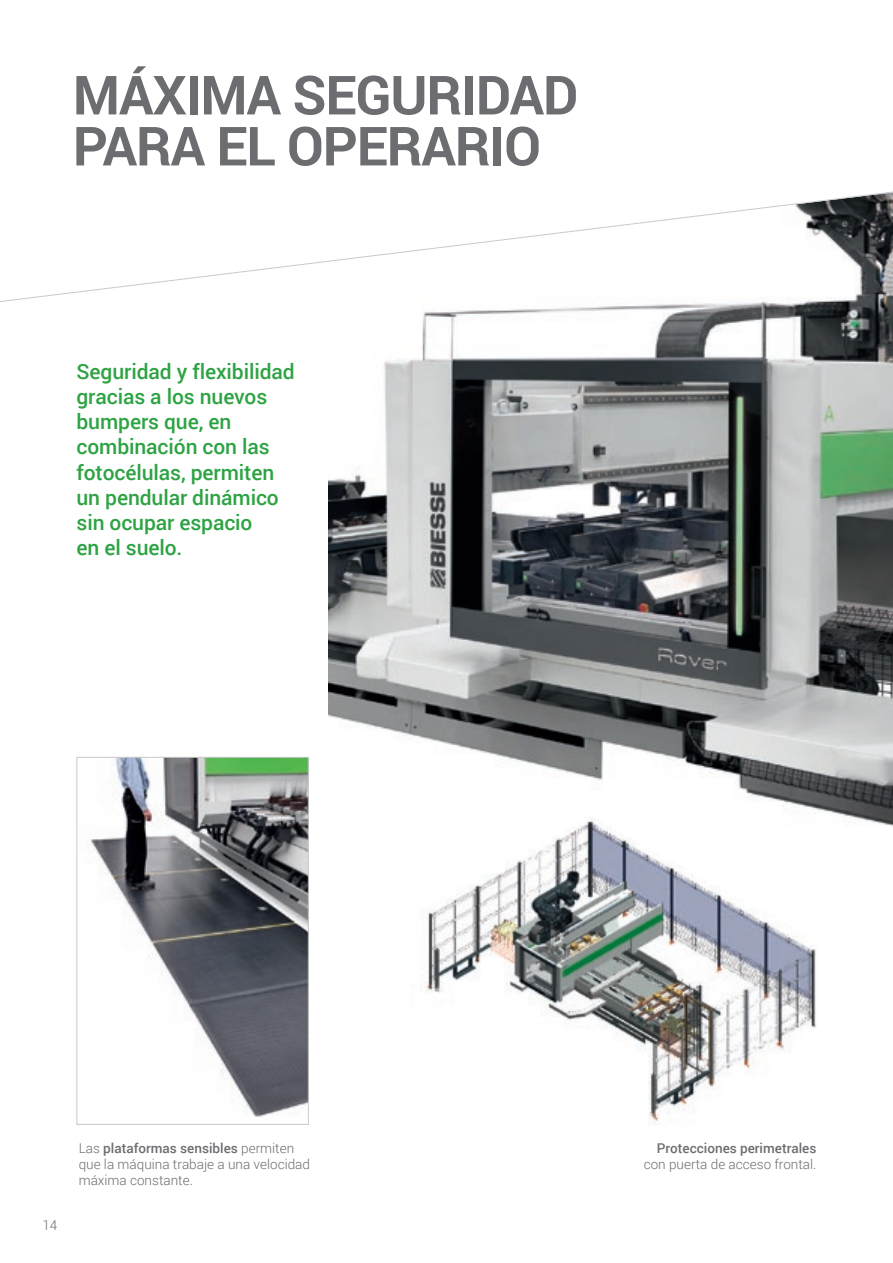
<style>
.page{position:relative;width:893px;height:1263px;background:#fff}
.page>*{position:absolute;margin:0;border:0;box-sizing:border-box;transform-origin:0 0}
.t1{font:700 54px/51px "Roboto";letter-spacing:-.02em;color:#6c6d70}
.t2{font:500 21px/25.2px "Roboto";letter-spacing:-.005em;color:#2da343}
.t3{font:300 13.5px/16.2px "Roboto";color:#6c6d70}
.s1{font-weight:500}
</style>
<div class="page">
<img style="left:329px;top:304px;width:564px;height:522px">
<svg style="left:0;top:191px;width:893px;height:113px"></svg>
<img style="left:410px;top:815px;width:427px;height:308px">
<img style="left:87px;top:759px;width:220px;height:358px">
<div style="left:77px;top:757px;width:232px;height:368px;border:1px solid #c9cacc"></div>
<p class="t1" style="left:73px;top:68px;width:507px">MÁXIMA SEGURIDAD<br>PARA EL OPERARIO</p>
<p class="t2" style="left:77px;top:358px;width:220px">Seguridad y flexibilidad gracias a los nuevos bumpers que, en combinación con las fotocélulas, permiten un pendular dinámico sin ocupar espacio<br>en el suelo.</p>
<p class="t3" style="left:42px;top:1216px;width:16px">14</p>
<p class="t3" style="left:79px;top:1139px;width:233px">Las <span class="s1">plataformas sensibles</span> permiten que la máquina trabaje a una velocidad máxima constante.</p>
<p class="t3" style="left:644px;top:1139px;width:174px;text-align:right"><span class="s1">Protecciones perimetrales </span>con puerta de acceso frontal.</p>
</div>
